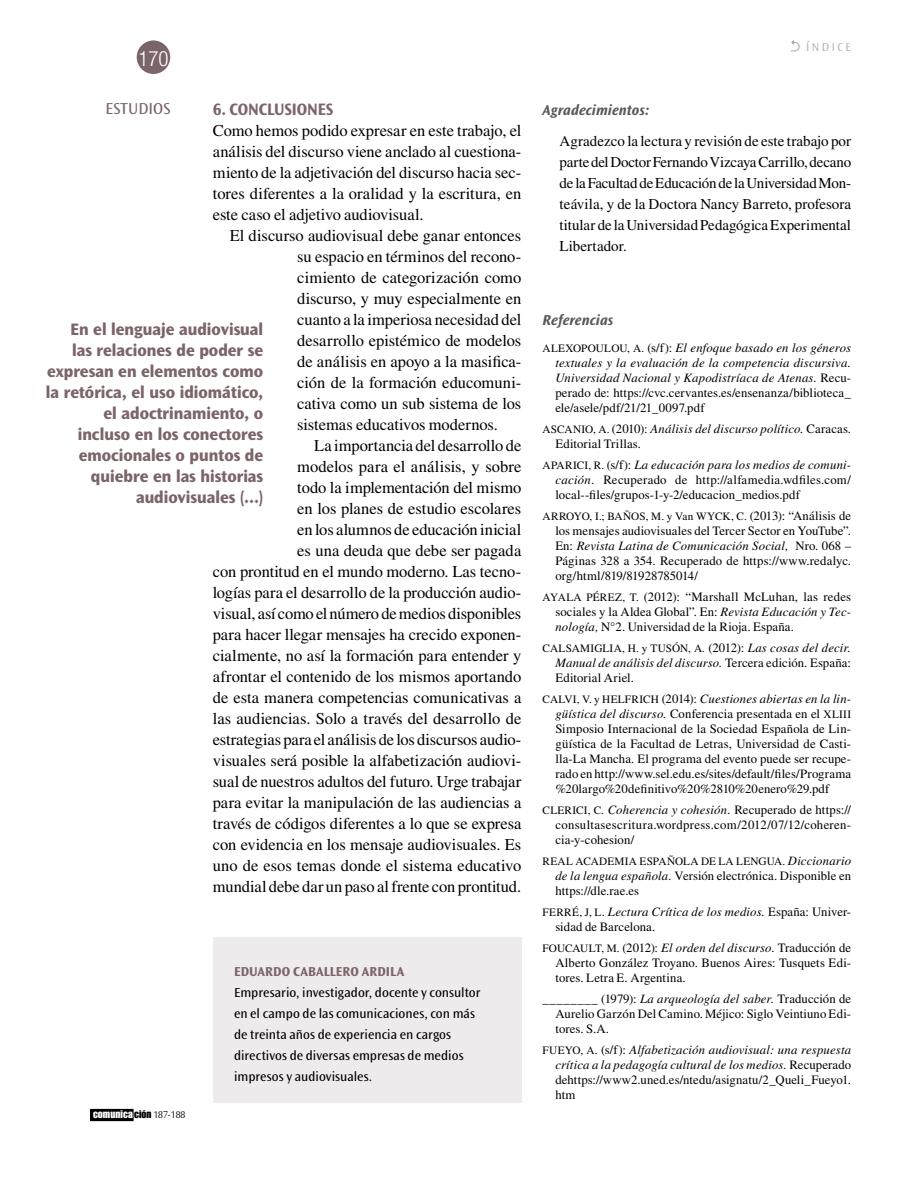
<style>
.page{position:relative;width:915px;height:1191px;background:#fff}
.page>*{position:absolute;margin:0;border:0;box-sizing:border-box;transform-origin:0 0}
.t1{font:300 condensed 21px "Helvetica Neue LT Std";color:#fff}
.t2{font:800 expanded 17.25px/21px "Ocean Sans Std";color:#7b6569;text-align:right;scale:.8 1}
.t3{font:700 semi-expanded 17.25px "Ocean Sans Std";letter-spacing:-.005em;color:#7b6569;scale:.9 1}
.t4{font:16.5px/21px "Times LT Std";letter-spacing:-.005em;color:#000;text-align:justify}
.t5{font:16.5px "Ocean Sans Std";color:#7b6569}
.t6{font:15px/21px "Times LT Std";color:#000;text-align:justify}
.t7{font:italic 700 15px "Ocean Sans Std";color:#58595b}
.t8{font:13.5px/21px "Ocean Sans Std";color:#000}
.t9{font:700 13.5px "Ocean Sans Std";letter-spacing:.005em;color:#7b6569}
.t10{font:12.75px/15px "Times LT Std";letter-spacing:.01em;color:#000;text-align:justify}
.t11{font:italic 12.75px/15px "Times LT Std";letter-spacing:.01em;color:#000;text-align:justify}
.t12{font:300 12px "Ocean Sans Std";letter-spacing:.2em;color:#a7a9ac}
.t13{font:11.25px "Times LT Std";letter-spacing:.01em;color:#000}
.t14{font:10.8px "Impact LT Std";letter-spacing:.01em;color:#fff}
.s1{color:#000}
.s2{font-family:"Ocean Sans Std";font-weight:300;font-size:10.2px;color:#000}
.s3{font-style:normal;font-size:11.25px}
.s4{font-style:normal}
.s5{font-size:11.25px}
.s6{font-style:italic}
.s7{font-size:12.75px}
.s8{font-style:italic;font-size:12.75px}
</style>
<div class="page">
<div style="left:91px;top:1109px;width:42px;height:11px;background:#000"></div>
<div style="left:137px;top:40px;width:33px;height:34px;background:#7b6569;border-radius:50%"></div>
<svg style="left:790px;top:40px;width:9px;height:11px"></svg>
<div style="left:213px;top:936px;width:308px;height:166px;background:#eeebec"></div>
<h1 class="t1" style="left:138px;top:46px;width:32px">170</h1>
<p class="t5" style="left:106px;top:99px;width:66px">ESTUDIOS</p>
<h2 class="t3" style="left:213px;top:99px;width:135px">6. CONCLUSIONES</h2>
<p class="t4" style="left:213px;top:119px;width:310px">Como hemos podido expresar en este trabajo, el análisis del discurso viene anclado al cuestiona&shy;miento de la adjetivación del discurso hacia sec&shy;tores diferentes a la oralidad y la escritura, en este caso el adjetivo audiovisual.</p>
<p class="t4" style="left:297px;top:224px;width:225px;text-indent:-67px">El discurso audiovisual debe ganar entonces su espacio en términos del recono&shy;cimiento de categorización como discurso, y muy especialmente en cuanto a la imperiosa necesidad del desarrollo epistémico de modelos de análisis en apoyo a la masifica&shy;ción de la formación educomuni&shy;cativa como un sub sistema de los sistemas educativos modernos.</p>
<p class="t4" style="left:213px;top:435px;width:310px;text-align:right">La importancia del desarrollo de<br>modelos para el análisis, y sobre<br>todo la implementación del mismo<br>en los planes de estudio escolares<br>en los alumnos de educación inicial<br>es una deuda que debe ser pagada<br>con prontitud en el mundo moderno. Las tecno&shy;logías para el desarrollo de la producción audio&shy;visual, así como el número de medios disponibles para hacer llegar mensajes ha crecido exponen&shy;cialmente, no así la formación para entender y afrontar el contenido de los mismos aportando de esta manera competencias comunicativas a las audiencias. Solo a través del desarrollo de estrategias para el análisis de los discursos audio&shy;visuales será posible la alfabetización audiovi&shy;sual de nuestros adultos del futuro. Urge trabajar para evitar la manipulación de las audiencias a través de códigos diferentes a lo que se expresa con evidencia en los mensaje audiovisuales. Es uno de esos temas donde el sistema educativo mundial debe dar un paso al frente con prontitud.</p>
<h2 class="t2" style="left:46px;top:319px;width:273px">En el lenguaje audiovisual<br>las relaciones de poder se expresan en elementos como la retórica, el uso idiomático, el adoctrinamiento, o<br>incluso en los conectores emocionales o puntos de quiebre en las historias audiovisuales (...)</h2>
<p class="t14" style="left:93px;top:1108px;width:94px">comunica <span class="s1">ción</span> <span class="s2">187-188</span></p>
<p class="t9" style="left:234px;top:964px;width:172px">EDUARDO CABALLERO ARDILA</p>
<p class="t8" style="left:234px;top:982px;width:248px">Empresario, investigador, docente y consultor en el campo de las comunicaciones, con más de treinta años de experiencia en cargos directivos de diversas empresas de medios impresos y audiovisuales.</p>
<p class="t12" style="left:806px;top:40px;width:46px">ÍNDICE</p>
<p class="t7" style="left:542px;top:101px;width:108px">Agradecimientos:</p>
<p class="t6" style="left:559px;top:130px;width:293px">Agradezco la lectura y revisión de este trabajo por parte del Doctor Fernando Vizcaya Carrillo, decano de la Facultad de Educación de la Universidad Mon&shy;teávila, y de la Doctora Nancy Barreto, profesora titular de la Universidad Pedagógica Experimental Libertador.</p>
<p class="t7" style="left:542px;top:311px;width:72px">Referencias</p>
<p class="t11" style="left:555px;top:341px;width:297px;text-indent:-13px"><span class="s3">ALEXOPOULOU, A.</span> <span class="s4">(s/f):</span> El enfoque basado en los géneros textuales y la evaluación de la competencia discursiva.<br>Universidad Nacional y Kapodistríaca de Atenas. <span class="s4">Recu&shy;perado de: https://cvc.cervantes.es/ensenanza/biblioteca_ ele/asele/pdf/21/21_0097.pdf</span></p>
<p class="t10" style="left:555px;top:421px;width:297px;text-indent:-13px"><span class="s5">ASCANIO, A.</span> (2010): <span class="s6">Análisis del discurso político.</span> Caracas.<br>Editorial Trillas.</p>
<p class="t10" style="left:555px;top:457px;width:297px;text-indent:-13px"><span class="s5">APARICI, R.</span> (s/f): <span class="s6">La educación para los medios de comuni&shy;cación.</span> Recuperado de http://alfamedia.wdfiles.com/ local--files/grupos-1-y-2/educacion_medios.pdf</p>
<p class="t13" style="left:542px;top:510px;width:310px">ARROYO, I.; BAÑOS, M. y Van WYCK, C. <span class="s7">(2013): “Análisis de</span></p>
<p class="t10" style="left:555px;top:523px;width:297px">los mensajes audiovisuales del Tercer Sector en YouTube”.<br>En: <span class="s6">Revista Latina de Comunicación Social,</span> Nro. 068 – Páginas 328 a 354. Recuperado de https://www.redalyc. org/html/819/81928785014/</p>
<p class="t10" style="left:555px;top:589px;width:297px;text-indent:-13px"><span class="s5">AYALA PÉREZ, T.</span> (2012): “Marshall McLuhan, las redes sociales y la Aldea Global”. En: <span class="s6">Revista Educación y Tec&shy;nología,</span> N°2. Universidad de la Rioja. España.</p>
<p class="t13" style="left:542px;top:642px;width:310px">CALSAMIGLIA, H. y TUSÓN, A. <span class="s7">(2012):</span> <span class="s8">Las cosas del decir.</span></p>
<p class="t10" style="left:555px;top:655px;width:297px"><span class="s6">Manual de análisis del discurso.</span> Tercera edición. España:<br>Editorial Ariel.</p>
<p class="t10" style="left:555px;top:691px;width:297px;text-indent:-13px"><span class="s5">CALVI, V. y HELFRICH</span> (2014): <span class="s6">Cuestiones abiertas en la lin&shy;güística del discurso.</span> Conferencia presentada en el <span class="s5">XLIII </span>Simposio Internacional de la Sociedad Española de Lin&shy;güística de la Facultad de Letras, Universidad de Casti&shy;lla-La Mancha. El programa del evento puede ser recupe&shy;rado en http://www.sel.edu.es/sites/default/files/Programa %20largo%20definitivo%20%2810%20enero%29.pdf</p>
<p class="t10" style="left:555px;top:802px;width:297px;text-indent:-13px"><span class="s5">CLERICI, C.</span> <span class="s6">Coherencia y cohesión.</span> Recuperado de https:// consultasescritura.wordpress.com/2012/07/12/coheren&shy;cia-y-cohesion/</p>
<p class="t13" style="left:542px;top:855px;width:310px">REAL ACADEMIA ESPAÑOLA DE LA LENGUA. <span class="s8">Diccionario</span></p>
<p class="t10" style="left:555px;top:868px;width:297px"><span class="s6">de la lengua española.</span> Versión electrónica. Disponible en https://dle.rae.es</p>
<p class="t10" style="left:555px;top:904px;width:297px;text-indent:-13px"><span class="s5">FERRÉ, J, L</span>. <span class="s6">Lectura Crítica de los medios.</span> España: Univer&shy;sidad de Barcelona.</p>
<p class="t10" style="left:555px;top:940px;width:297px;text-indent:-13px"><span class="s5">FOUCAULT, M.</span> (2012): <span class="s6">El orden del discurso.</span> Traducción de Alberto González Troyano. Buenos Aires: Tusquets Edi&shy;tores. Letra E. Argentina.</p>
<p class="t10" style="left:555px;top:991px;width:297px;text-indent:-13px">________ (1979): <span class="s6">La arqueología del saber.</span> Traducción de Aurelio Garzón Del Camino. Méjico: Siglo Veintiuno Edi&shy;tores. S.A.</p>
<p class="t11" style="left:555px;top:1042px;width:297px;text-indent:-13px"><span class="s3">FUEYO, A.</span> <span class="s4">(s/f):</span> Alfabetización audiovisual: una respuesta crítica a la pedagogía cultural de los medios. <span class="s4">Recuperado dehttps://www2.uned.es/ntedu/asignatu/2_Queli_Fueyo1. htm</span></p>
</div>
